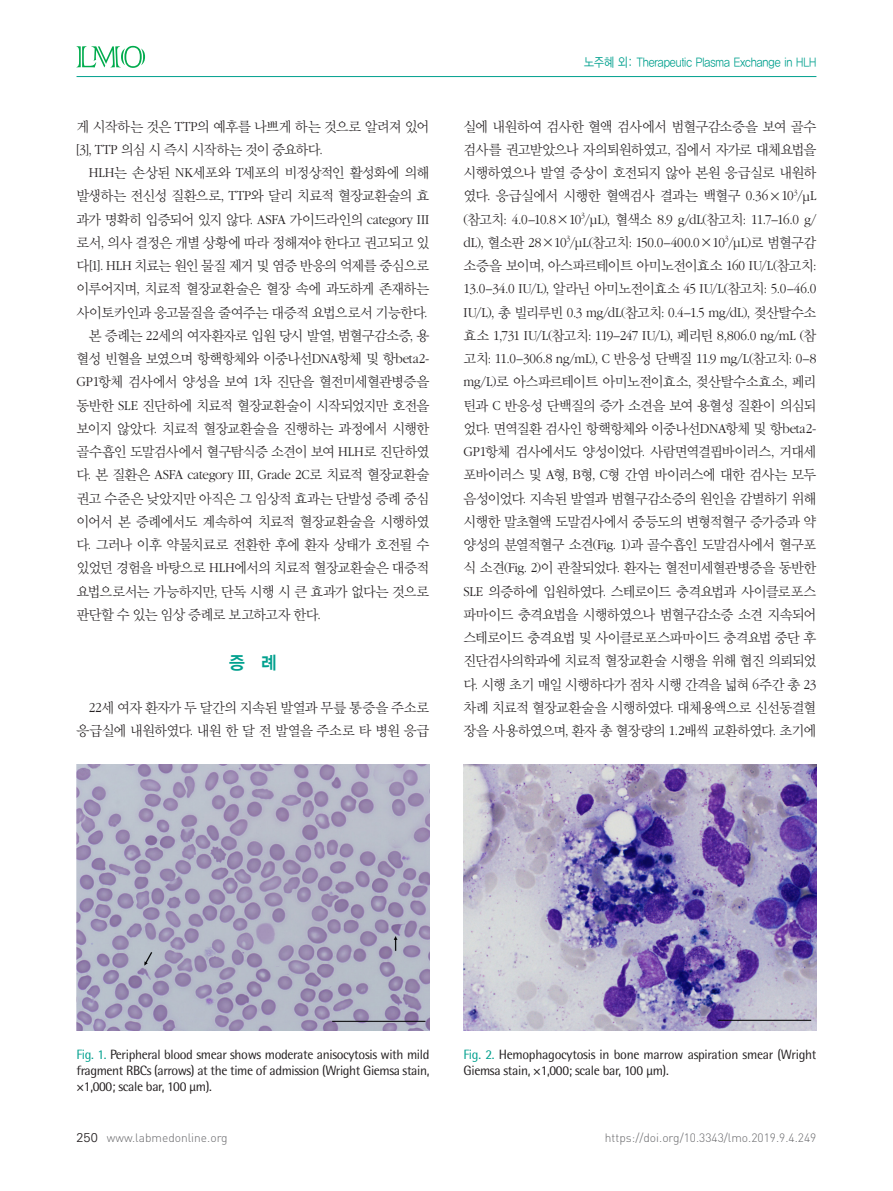
<style>
.page{position:relative;width:893px;height:1191px;background:#fff}
.page>*{position:absolute;margin:0;border:0;box-sizing:border-box;transform-origin:0 0}
.본문_대제목{font:18px "YDVYGO34";color:#00a08e;scale:.95 1}
.본문{font:14.25px/23.2px "YDVY Mj O32";letter-spacing:-.05em;color:#231f20;text-align:justify;scale:.96 1}
.표제목_그림설명{font:13.5px/16.2px "Rotis Semi Sans Std";letter-spacing:-.025em;color:#231f20;text-align:justify}
.하시라{font:12.75px "YDVYGO32";color:#00a08e;scale:.85 1}
.t1{font:300 12px "DIN Pro";color:#67676a}
.s1{font-family:"ITC Garamond Std";font-weight:300}
.s2{font-family:"Dotum";font-size:13.35px}
.s3{color:#00a08e}
.s4{font-family:"Univers LT Std";font-size:12.75px;color:#231f20}
</style>
<div class="page">
<hr style="left:77px;top:76px;width:739px;height:1px;background:#00a08e">
<svg style="left:77px;top:46px;width:68px;height:22px"></svg>
<img style="left:77px;top:764px;width:352px;height:266px">
<img style="left:463px;top:764px;width:353px;height:266px">
<p class="본문" style="left:77px;top:114px;width:369px">게 시작하는 것은 <span class="s1">TTP</span>의 예후를 나쁘게 하는 것으로 알려져 있어 <span class="s1">[3], TTP</span> 의심 시 즉시 시작하는 것이 중요하다<span class="s1">.</span></p>
<p class="본문" style="left:77px;top:160px;width:369px;text-indent:12px"><span class="s1">HLH</span>는 손상된 <span class="s1">NK</span>세포와 <span class="s1">T</span>세포의 비정상적인 활성화에 의해 발생하는 전신성 질환으로<span class="s1">, TTP</span>와 달리 치료적 혈장교환술의 효 과가 명확히 입증되어 있지 않다<span class="s1">. ASFA</span> 가이드라인의 <span class="s1">category III </span>로서<span class="s1">,</span> 의사 결정은 개별 상황에 따라 정해져야 한다고 권고되고 있 다<span class="s1">[1]. HLH</span> 치료는 원인 물질 제거 및 염증 반응의 억제를 중심으로 이루어지며<span class="s1">,</span> 치료적 혈장교환술은 혈장 속에 과도하게 존재하는 사이토카인과 응고물질을 줄여주는 대증적 요법으로서 기능한다<span class="s1">.</span></p>
<p class="본문" style="left:77px;top:323px;width:369px;text-indent:12px">본 증례는 <span class="s1">22</span>세의 여자환자로 입원 당시 발열<span class="s1">,</span> 범혈구감소증<span class="s1">,</span> 용 혈성 빈혈을 보였으며 항핵항체와 이중나선<span class="s1">DNA</span>항체 및 항<span class="s1">beta2- GP1</span>항체 검사에서 양성을 보여 <span class="s1">1</span>차 진단을 혈전미세혈관병증을 동반한 <span class="s1">SLE</span> 진단하에 치료적 혈장교환술이 시작되었지만 호전을 보이지 않았다<span class="s1">.</span> 치료적 혈장교환술을 진행하는 과정에서 시행한 골수흡인 도말검사에서 혈구탐식증 소견이 보여 <span class="s1">HLH</span>로 진단하였 다<span class="s1">.</span> 본 질환은 <span class="s1">ASFA category III, Grade 2C</span>로 치료적 혈장교환술 권고 수준은 낮았지만 아직은 그 임상적 효과는 단발성 증례 중심 이어서 본 증례에서도 계속하여 치료적 혈장교환술을 시행하였 다<span class="s1">.</span> 그러나 이후 약물치료로 전환한 후에 환자 상태가 호전될 수 있었던 경험을 바탕으로 <span class="s1">HLH</span>에서의 치료적 혈장교환술은 대증적 요법으로서는 가능하지만<span class="s1">,</span> 단독 시행 시 큰 효과가 없다는 것으로 판단할 수 있는 임상 증례로 보고하고자 한다<span class="s1">.</span></p>
<p class="본문_대제목" style="left:229px;top:651px;width:52px">증 례</p>
<p class="본문" style="left:77px;top:695px;width:369px;text-align:right"><span class="s1">22</span>세 여자 환자가 두 달간의 지속된 발열과 무릎 통증을 주소로 응급실에 내원하였다<span class="s1">.</span> 내원 한 달 전 발열을 주소로 타 병원 응급</p>
<p class="하시라" style="left:584px;top:53px;width:275px">노주혜 외: Therapeutic Plasma Exchange in HLH</p>
<p class="본문" style="left:463px;top:114px;width:369px">실에 내원하여 검사한 혈액 검사에서 범혈구감소증을 보여 골수 검사를 권고받았으나 자의퇴원하였고<span class="s1">,</span> 집에서 자가로 대체요법을 시행하였으나 발열 증상이 호전되지 않아 본원 응급실로 내원하 였다<span class="s1">.</span> 응급실에서 시행한 혈액검사 결과는 백혈구 <span class="s1">0.36</span><span class="s2">×</span><span class="s1">10</span><sup>3</sup><span class="s1">/μL (</span>참고치<span class="s1">: 4.0–10.8</span><span class="s2">×</span><span class="s1">10</span><sup>3</sup><span class="s1">/μL),</span> 혈색소 <span class="s1">8.9 g/dL(</span>참고치<span class="s1">: 11.7–16.0 g/ dL),</span> 혈소판 <span class="s1">28</span><span class="s2">×</span><span class="s1">10</span><sup>3</sup><span class="s1">/μL(</span>참고치<span class="s1">: 150.0–400.0</span><span class="s2">×</span><span class="s1">10</span><sup>3</sup><span class="s1">/μL)</span>로 범혈구감 소증을 보이며<span class="s1">,</span> 아스파르테이트 아미노전이효소 <span class="s1">160 IU/L(</span>참고치<span class="s1">:<br>13.0–34.0 IU/L),</span> 알라닌 아미노전이효소 <span class="s1">45 IU/L(</span>참고치<span class="s1">: 5.0–46.0<br>IU/L),</span> 총 빌리루빈 <span class="s1">0.3 mg/dL(</span>참고치<span class="s1">: 0.4–1.5 mg/dL),</span> 젖산탈수소 효소 <span class="s1">1,731 IU/L(</span>참고치<span class="s1">: 119–247 IU/L),</span> 페리틴 <span class="s1">8,806.0 ng/mL (</span>참 고치<span class="s1">: 11.0–306.8 ng/mL), C</span> 반응성 단백질 <span class="s1">11.9 mg/L(</span>참고치<span class="s1">: 0–8 mg/L)</span>로 아스파르테이트 아미노전이효소<span class="s1">,</span> 젖산탈수소효소<span class="s1">,</span> 페리 틴과 <span class="s1">C</span> 반응성 단백질의 증가 소견을 보여 용혈성 질환이 의심되 었다<span class="s1">.</span> 면역질환 검사인 항핵항체와 이중나선<span class="s1">DNA</span>항체 및 항<span class="s1">beta2- GP1</span>항체 검사에서도 양성이었다<span class="s1">.</span> 사람면역결핍바이러스<span class="s1">,</span> 거대세 포바이러스 및 <span class="s1">A</span>형<span class="s1">, B</span>형<span class="s1">, C</span>형 간염 바이러스에 대한 검사는 모두 음성이었다<span class="s1">.</span> 지속된 발열과 범혈구감소증의 원인을 감별하기 위해 시행한 말초혈액 도말검사에서 중등도의 변형적혈구 증가증과 약 양성의 분열적혈구 소견<span class="s1">(Fig. 1)</span>과 골수흡인 도말검사에서 혈구포 식 소견<span class="s1">(Fig. 2)</span>이 관찰되었다<span class="s1">.</span> 환자는 혈전미세혈관병증을 동반한 <span class="s1">SLE</span> 의증하에 입원하였다<span class="s1">.</span> 스테로이드 충격요법과 사이클로포스 파마이드 충격요법을 시행하였으나 범혈구감소증 소견 지속되어 스테로이드 충격요법 및 사이클로포스파마이드 충격요법 중단 후 진단검사의학과에 치료적 혈장교환술 시행을 위해 협진 의뢰되었 다<span class="s1">.</span> 시행 초기 매일 시행하다가 점차 시행 간격을 넓혀 <span class="s1">6</span>주간 총 <span class="s1">23 </span>차례 치료적 혈장교환술을 시행하였다<span class="s1">.</span> 대체용액으로 신선동결혈 장을 사용하였으며<span class="s1">,</span> 환자 총 혈장량의 <span class="s1">1.2</span>배씩 교환하였다<span class="s1">.</span> 초기에</p>
<p class="표제목_그림설명" style="left:77px;top:1046px;width:354px"><span class="s3">Fig. 1.</span> Peripheral blood smear shows moderate anisocytosis with mild fragment RBCs (arrows) at the time of admission (Wright Giemsa stain, ×1,000; scale bar, 100 µm).</p>
<p class="표제목_그림설명" style="left:463px;top:1046px;width:355px"><span class="s3">Fig. 2.</span> Hemophagocytosis in bone marrow aspiration smear (Wright<br>Giemsa stain, ×1,000; scale bar, 100 µm).</p>
<p class="t1" style="left:77px;top:1129px;width:153px"><span class="s4">250</span> www.labmedonline.org</p>
<p class="t1" style="left:605px;top:1130px;width:213px">https://doi.org/10.3343/lmo.2019.9.4.249</p>
</div>
